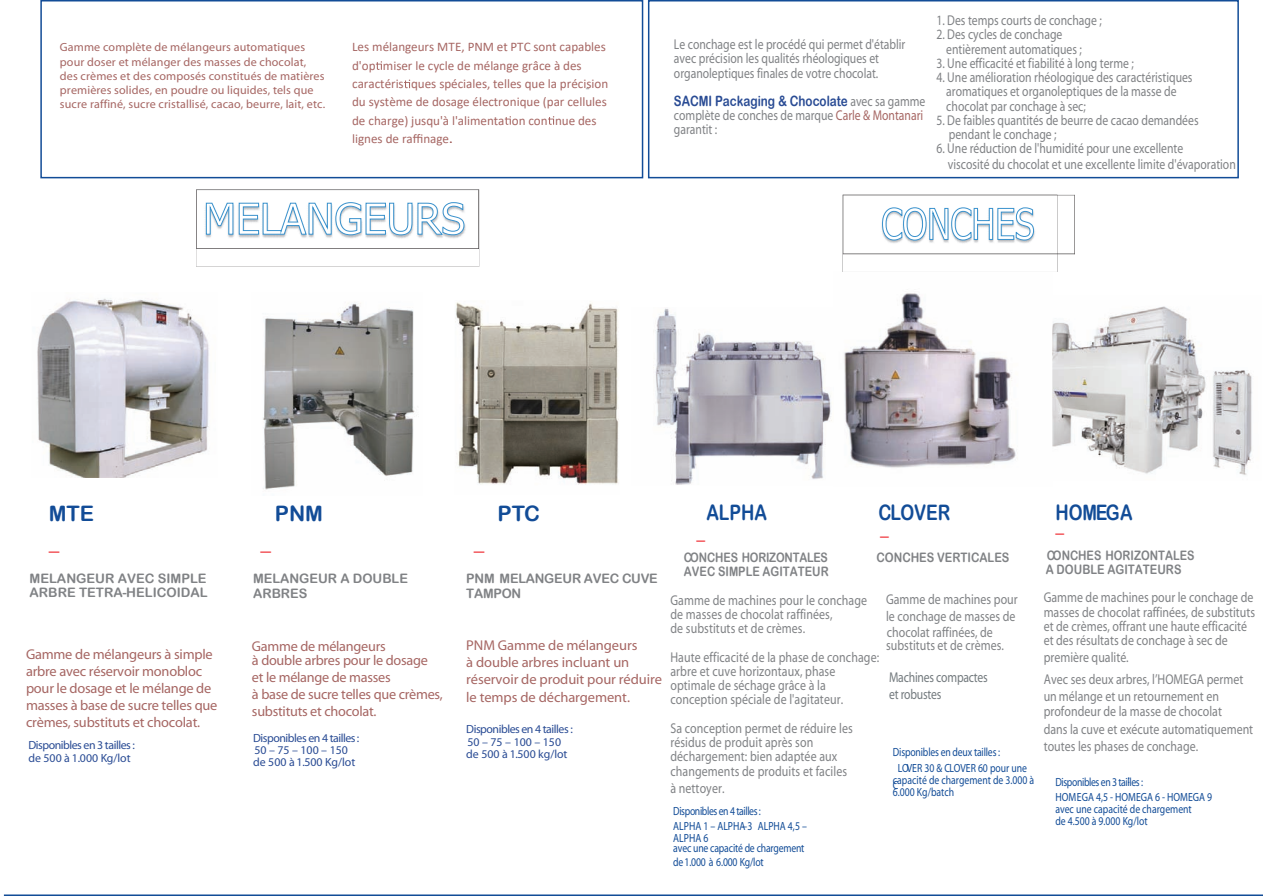
<style>
.page{position:relative;width:1263px;height:896px;background:#fff}
.page>*{position:absolute;margin:0;border:0;box-sizing:border-box;transform-origin:0 0}
.t1{font:21.3px/14.9px "Arial Rounded MT Bold";color:#124c97;scale:.82 1}
.t2{font:21.3px/28.5px "Arial Rounded MT Bold";color:#124c97}
.t3{font:700 21.3px "Effra";color:#ee2026}
.t4{font:700 21.3px "Effra";color:#ee2026;scale:.82 1}
.t5{font:14.25px/14.2px "Effra";color:#808285;scale:.84 1}
.t6{font:14.25px/14.2px "Effra";color:#808285;scale:.82 1}
.t7{font:14.25px/17.1px "Effra";letter-spacing:-.015em;color:#a66663}
.t8{font:14.25px/17.1px "Effra";letter-spacing:-.015em;color:#737a7e;scale:.82 1}
.t9{font:13.05px/18.3px "Calibri";color:#a66663}
.t10{font:13.05px/14.2px "Arial Rounded MT Bold";color:#808285}
.t11{font:13.05px/14.2px "Arial Rounded MT Bold";color:#808285;scale:.84 1}
.t12{font:13.05px/14.2px "Arial Rounded MT Bold";color:#808285;scale:.85 1}
.t13{font:13.05px "Arial Rounded MT Bold";color:#808285;scale:.87 1}
.t14{font:11.85px/14.2px "Effra";letter-spacing:.01em;color:#a66663}
.t15{font:11.85px/12px "Effra";letter-spacing:-.04em;color:#294b94}
.t16{font:11.85px/10.2px "Effra";letter-spacing:-.015em;color:#124c97;scale:.82 1}
.t17{font:700 11.85px/12.1px "Effra";color:#124c97;scale:.82 1}
.t18{font:11.85px/15px "Effra";letter-spacing:-.035em;color:#124c97;scale:.82 1}
.t19{font:11.85px "Effra";color:#808285}
.s1{font-family:"Arial Rounded MT Bold";color:#294b94}
.s2{color:#a66663}
.s3{font-family:"Effra";font-weight:700;color:#ee2026}
.s4{font-weight:700}
.s5{font-weight:400}
</style>
<div class="page">
<img style="left:37px;top:298px;width:172px;height:180px">
<img style="left:263px;top:303px;width:154px;height:187px">
<img style="left:455px;top:302px;width:164px;height:183px">
<div style="left:40px;top:0;width:603px;height:178px;border:2px solid #124c97"></div>
<svg style="left:3px;top:894px;width:1260px;height:1px"></svg>
<svg style="left:376px;top:61px;width:6px;height:9px"></svg>
<svg style="left:404px;top:80px;width:6px;height:8px"></svg>
<svg style="left:505px;top:116px;width:6px;height:9px"></svg>
<svg style="left:548px;top:116px;width:6px;height:9px"></svg>
<svg style="left:196px;top:189px;width:283px;height:60px"></svg>
<img style="left:653px;top:308px;width:179px;height:177px">
<img style="left:1052px;top:306px;width:200px;height:169px">
<img style="left:842px;top:271px;width:174px;height:197px">
<div style="left:648px;top:0;width:591px;height:178px;border:2px solid #124c97"></div>
<img style="left:843px;top:254px;width:214px;height:18px">
<svg style="left:843px;top:195px;width:232px;height:59px"></svg>
<p class="t14" style="left:60px;top:41px;width:267px">Gamme complète de mélangeurs automatiques pour doser et mélanger des masses de chocolat, des crèmes et des composés constitués de matières premières solides, en poudre ou liquides, tels que sucre raffiné, sucre cristallisé, cacao, beurre, lait, etc.</p>
<p class="t9" style="left:352px;top:38px;width:258px">Les mélangeurs MTE, PNM et PTC sont capables d'op miser le cycle de mélange grâce à des caractéris ques spéciales, telles que la précision du système de dosage électronique (par cellules de charge) jusqu'à l'alimenta on con nue des lignes de raffinage.</p>
<p class="t19" style="left:586px;top:82px;width:5px">-</p>
<p class="t6" style="left:674px;top:38px;width:284px">Le conchage est le procédé qui permet d'établir avec précision les qualités rhéologiques et organoleptiques finales de votre chocolat.</p>
<p class="t6" style="left:674px;top:95px;width:308px"><span class="s1">SACMI Packaging &amp; Chocolate</span> avec sa gamme complète de conches de marque <span class="s2">Carle &amp; Montanari </span>garantit :</p>
<p class="t6" style="left:936px;top:14px;width:203px">1. Des temps courts de conchage ;</p>
<p class="t6" style="left:946px;top:28px;width:167px;text-indent:-10px">2. Des cycles de conchage entièrement automatiques ;</p>
<p class="t6" style="left:936px;top:57px;width:242px">3. Une efficacité et fiabilité à long terme ;</p>
<p class="t6" style="left:946px;top:71px;width:302px;text-indent:-10px">4. Une amélioration rhéologique des caractéristiques aromatiques et organoleptiques de la masse de chocolat par conchage à sec;</p>
<p class="t6" style="left:949px;top:113px;width:306px;text-indent:-12px">5. De faibles quantités de beurre de cacao demandées pendant le conchage ;</p>
<p class="t6" style="left:948px;top:141px;width:353px;line-height:15.5px;text-indent:-11px">6. Une réduction de l'humidité pour une excellente<br>viscosité du chocolat et une excellente limite d'évaporation</p>
<p class="t2" style="left:49px;top:499px;width:47px">MTE <span class="s3">_</span></p>
<p class="t10" style="left:30px;top:571px;width:180px">MELANGEUR AVEC SIMPLE<br>ARBRE TETRA-HELICOIDAL</p>
<p class="t7" style="left:26px;top:646px;width:193px">Gamme de mélangeurs à simple arbre avec réservoir monobloc pour le dosage et le mélange de masses à base de sucre telles que crèmes, substituts et chocolat.</p>
<p class="t15" style="left:28px;top:738px;width:108px;line-height:13.8px">Disponibles en 3 tailles : <span class="s4">de 500 à 1.000 Kg/lot</span></p>
<p class="t2" style="left:275px;top:499px;width:50px">PNM</p>
<p class="t3" style="left:261px;top:532px;width:12px">_</p>
<p class="t10" style="left:253px;top:570px;width:156px;line-height:15.5px">MELANGEUR A DOUBLE<br>ARBRES</p>
<p class="t7" style="left:252px;top:639px;width:177px;line-height:14.1px">Gamme de mélangeurs<br>à double arbres pour le dosage</p>
<p class="t7" style="left:252px;top:669px;width:192px">et le mélange de masses<br>à base de sucre telles que crèmes, substituts et chocolat.</p>
<p class="t15" style="left:253px;top:732px;width:108px">Disponibles en 4 tailles:<br><span class="s4">50 – 75 – 100 – 150 </span>de 500 à 1.500 Kg/lot</p>
<p class="t2" style="left:497px;top:499px;width:44px">PTC</p>
<p class="t3" style="left:474px;top:532px;width:12px">_</p>
<p class="t10" style="left:466px;top:570px;width:193px;line-height:15.3px">PNM MELANGEUR AVEC CUVE<br>TAMPON</p>
<p class="t7" style="left:466px;top:637px;width:197px">PNM Gamme de mélangeurs<br>à double arbres incluant un réservoir de produit pour réduire le temps de déchargement.</p>
<p class="t15" style="left:466px;top:723px;width:108px;line-height:12.6px">Disponibles en 4 tailles :<br><span class="s4">50 – 75 – 100 – 150 </span>de 500 à 1.500 kg/lot</p>
<p class="t1" style="left:706px;top:505px;width:76px">ALPHA</p>
<p class="t1" style="left:878px;top:505px;width:89px">CLO VER <span class="s3">_</span></p>
<p class="t13" style="left:876px;top:549px;width:154px">CONCHES VERTICALES</p>
<p class="t5" style="left:886px;top:591px;width:158px;line-height:16.6px">Gamme de machines pour le conchage de masses de chocolat raffinées, de</p>
<p class="t5" style="left:886px;top:638px;width:142px">substituts et de crèmes.</p>
<p class="t4" style="left:697px;top:521px;width:12px">_</p>
<p class="t11" style="left:684px;top:550px;width:174px">CONCHES HORIZONTALES<br>AVEC SIMPLE AGITATEUR</p>
<p class="t5" style="left:670px;top:593px;width:236px">Gamme de machines pour le conchage de masses de chocolat raffinées,<br>de substituts et de crèmes.</p>
<p class="t5" style="left:670px;top:650px;width:250px">Haute efficacité de la phase de conchage: arbre et cuve horizontaux, phase optimale de séchage grâce à la conception spéciale de l'agitateur.</p>
<p class="t5" style="left:670px;top:721px;width:219px">Sa conception permet de réduire les résidus de produit après son déchargement: bien adaptée aux changements de produits et faciles</p>
<p class="t5" style="left:670px;top:781px;width:66px">à nettoyer.</p>
<p class="t18" style="left:673px;top:804px;width:108px">Disponibles en 4 tailles:<br><span class="s4">ALPHA 1 – ALPHA 3</span></p>
<p class="t8" style="left:889px;top:669px;width:122px">Machines compactes et robustes</p>
<p class="t16" style="left:893px;top:747px;width:132px">Disponibles en deux tailles :</p>
<p class="t17" style="left:893px;top:779px;width:8px">C</p>
<p class="t17" style="left:893px;top:762px;width:174px;text-indent:5px">LOVER 30 &amp; CLOVER 60 pour une capacité de chargement de 3.000 à<br>6.000 Kg/batch</p>
<p class="t17" style="left:742px;top:820px;width:80px">– ALPHA 4,5 –</p>
<p class="t16" style="left:673px;top:833px;width:162px"><span class="s4">ALPHA 6<br></span>avec une capacité de chargement</p>
<p class="t16" style="left:673px;top:857px;width:112px">de1.000 à 6.000 Kg/lot</p>
<p class="t1" style="left:1055px;top:505px;width:96px">HOMEGA</p>
<p class="t4" style="left:1055px;top:514px;width:12px">_</p>
<p class="t12" style="left:1046px;top:547px;width:176px">CONCHES HORIZONTALES<br>A DOUBLE AGITATEURS</p>
<p class="t5" style="left:1044px;top:591px;width:253px">Gamme de machines pour le conchage de masses de chocolat raffinées, de substituts et de crèmes, offrant une haute efficacité et des résultats de conchage à sec de</p>
<p class="t5" style="left:1044px;top:647px;width:239px;line-height:22px">première qualité.<br>Avec ses deux arbres, l’HOMEGA permet</p>
<p class="t5" style="left:1044px;top:688px;width:214px;line-height:15.8px">un mélange et un retournement en profondeur de la masse de chocolat</p>
<p class="t5" style="left:1044px;top:721px;width:251px;line-height:17.1px">dans la cuve et exécute automatiquement toutes les phases de conchage.</p>
<p class="t18" style="left:1055px;top:775px;width:109px">Disponibles en 3 tailles :</p>
<p class="t17" style="left:1055px;top:770px;width:193px;line-height:18.6px;text-indent:72px"><span class="s5">:<br></span>HOMEGA 4,5 - HOMEGA 6 - HOMEGA 9</p>
<p class="t16" style="left:1055px;top:803px;width:168px;line-height:12.1px">avec une capacité de chargement de 4.500 à 9.000 Kg/lot</p>
</div>
